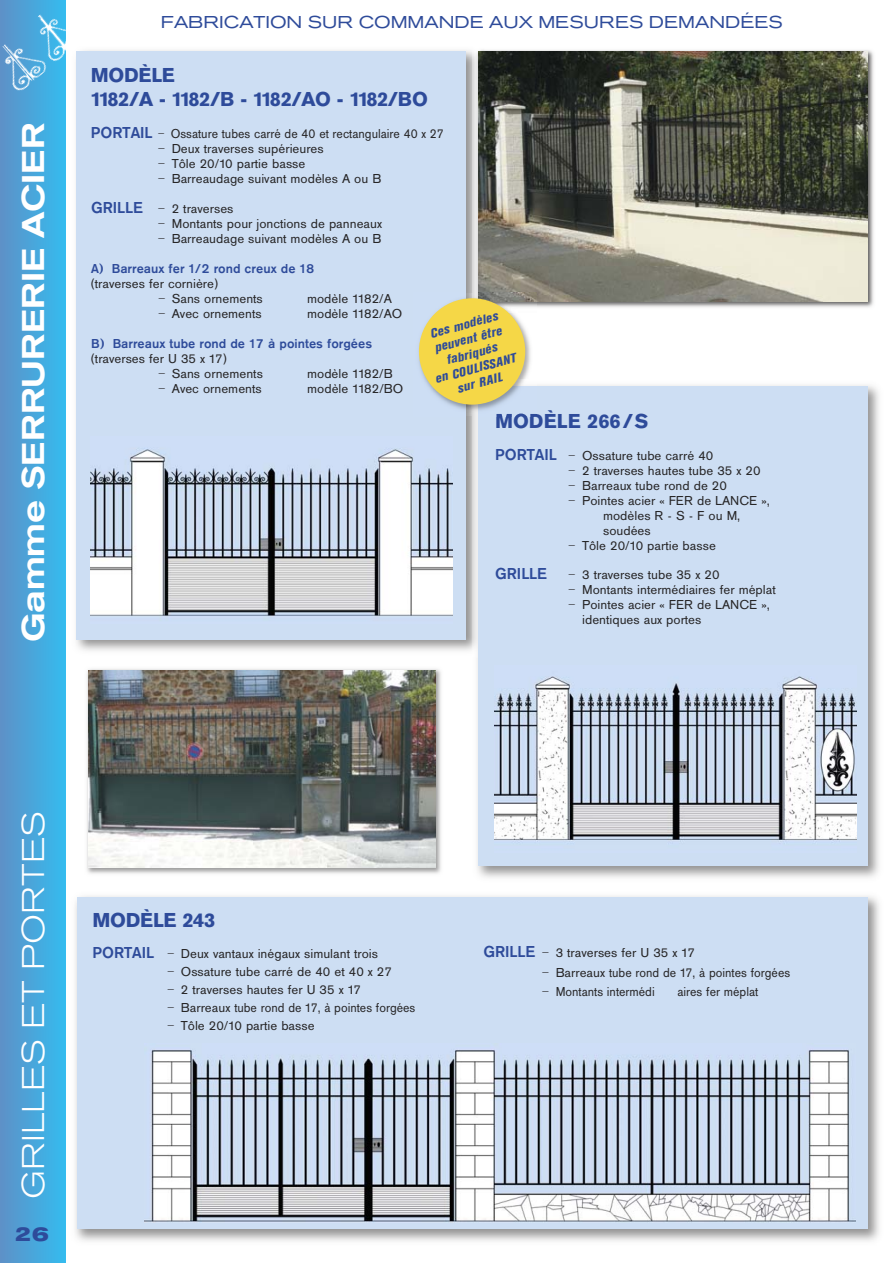
<style>
.page{position:relative;width:893px;height:1263px;background:#fff}
.page>*{position:absolute;margin:0;border:0;box-sizing:border-box;transform-origin:0 0}
.t1{font:33px "Agrotesk Medium Extend";color:#fff;scale:.95 1}
.t2{font:33px "Agrotesk Light Extend";color:#fff}
.t3{font:700 21px/23.9px "Agrotesk";letter-spacing:-.015em;color:#2e4b9a}
.t4{font:21px "Agrotesk Bold Extend";color:#2e4b9a}
.t5{font:18px "Agrotesk Regular Extend";color:#2e4b9a}
.t6{font:500 16.5px "Agrotesk";color:#2e4b9a}
.t7{font:13.5px/15px "Agrotesk";color:#272627}
.t8{font:500 13.5px "Agrotesk";color:#2e4b9a}
.t9{font:13.5px "Agrotesk";color:#272627;scale:.93 1}
.t10{font:italic 13.5px/15px "Agrotesk Super";color:#2e4b9a;text-align:center}
.s1{font-weight:500;font-size:16.5px;color:#2e4b9a}
</style>
<div class="page">
<div style="left:0;top:0;width:66px;height:1263px;background:linear-gradient(to right,#5e91c7,#35bbee)"></div>
<img style="left:76px;top:50px;width:397px;height:601px">
<div style="left:77px;top:51px;width:389px;height:588px;background:#cddef3"></div>
<img style="left:477px;top:658px;width:402px;height:220px">
<img style="left:537px;top:385px;width:342px;height:273px">
<img style="left:472px;top:416px;width:6px;height:242px">
<div style="left:478px;top:387px;width:389px;height:479px;background:#cddef3"></div>
<img style="left:75px;top:896px;width:804px;height:345px">
<div style="left:77px;top:897px;width:790px;height:332px;background:#cddef3"></div>
<img style="left:90px;top:448px;width:362px;height:168px">
<img style="left:495px;top:676px;width:362px;height:165px">
<img style="left:145px;top:1049px;width:710px;height:174px">
<img style="left:87px;top:669px;width:354px;height:205px">
<img style="left:89px;top:670px;width:347px;height:197px">
<img style="left:0;top:2px;width:86px;height:93px">
<img style="left:537px;top:50px;width:337px;height:258px">
<img style="left:478px;top:51px;width:389px;height:250px">
<img style="left:491px;top:301px;width:46px;height:86px">
<img style="left:418px;top:293px;width:55px;height:123px">
<img style="left:472px;top:405px;width:6px;height:11px">
<img style="left:478px;top:387px;width:41px;height:23px">
<img style="left:496px;top:413px;width:41px;height:3px">
<img style="left:473px;top:293px;width:5px;height:5px">
<img style="left:478px;top:293px;width:59px;height:8px">
<div style="left:419px;top:298px;width:106px;height:107px;background:#f5d747;border-radius:50%"></div>
<h1 class="t1" style="left:19px;top:642px;width:549px;rotate:-90deg">Gamme SERRURERIE ACIER</h1>
<h3 class="t5" style="left:161px;top:16px;width:624px">FABRICATION SUR COMMANDE AUX MESURES DEMANDÉES</h3>
<h2 class="t3" style="left:91px;top:65px;width:339px">MODÈLE<br>1182/A - 1182/B - 1182/AO - 1182/BO</h2>
<p class="t9" style="left:91px;top:129px;width:381px"><span class="s1">PORTAIL</span> – Ossature tubes carré de 40 et rectangulaire 40 x 27</p>
<p class="t7" style="left:158px;top:142px;width:167px">– Deux traverses supérieures</p>
<p class="t7" style="left:158px;top:157px;width:149px">– Tôle 20/10 partie basse</p>
<p class="t7" style="left:158px;top:172px;width:225px">– Barreaudage suivant modèles A ou B</p>
<p class="t7" style="left:91px;top:202px;width:144px"><span class="s1">GRILLE</span> – 2 traverses</p>
<p class="t7" style="left:158px;top:217px;width:225px">– Montants pour jonctions de panneaux</p>
<p class="t7" style="left:158px;top:232px;width:225px">– Barreaudage suivant modèles A ou B</p>
<p class="t8" style="left:91px;top:263px;width:225px">A) Barreaux fer 1/2 rond creux de 18</p>
<p class="t7" style="left:91px;top:277px;width:128px">(traverses fer cornière)</p>
<p class="t7" style="left:158px;top:292px;width:106px">– Sans ornements</p>
<p class="t7" style="left:307px;top:292px;width:86px">modèle 1182/A</p>
<p class="t7" style="left:158px;top:307px;width:105px">– Avec ornements</p>
<p class="t7" style="left:307px;top:307px;width:97px">modèle 1182/AO</p>
<p class="t8" style="left:91px;top:338px;width:283px">B) Barreaux tube rond de 17 à pointes forgées</p>
<p class="t7" style="left:91px;top:352px;width:137px">(traverses fer U 35 x 17)</p>
<p class="t7" style="left:158px;top:367px;width:106px">– Sans ornements</p>
<p class="t7" style="left:307px;top:367px;width:87px">modèle 1182/B</p>
<p class="t7" style="left:158px;top:382px;width:105px">– Avec ornements</p>
<p class="t7" style="left:307px;top:382px;width:98px">modèle 1182/BO</p>
<p class="t10" style="left:423px;top:330px;width:85px;rotate:-15deg">Ces modèles peuvent être fabriqués<br>en COULISSANT sur RAIL</p>
<h2 class="t3" style="left:495px;top:411px;width:155px">MODÈLE 266/S</h2>
<p class="t7" style="left:495px;top:449px;width:220px"><span class="s1">PORTAIL</span> – Ossature tube carré 40</p>
<p class="t7" style="left:569px;top:464px;width:193px">– 2 traverses hautes tube 35 x 20</p>
<p class="t7" style="left:569px;top:479px;width:160px">– Barreaux tube rond de 20</p>
<p class="t7" style="left:603px;top:494px;width:168px;text-indent:-34px">– Pointes acier « FER de LANCE », modèles R - S - F ou M, soudées</p>
<p class="t7" style="left:569px;top:539px;width:149px">– Tôle 20/10 partie basse</p>
<p class="t6" style="left:495px;top:567px;width:54px">GRILLE</p>
<p class="t7" style="left:569px;top:568px;width:152px">– 3 traverses tube 35 x 20</p>
<p class="t7" style="left:569px;top:583px;width:209px">– Montants intermédiaires fer méplat</p>
<p class="t7" style="left:582px;top:598px;width:189px;text-indent:-13px">– Pointes acier « FER de LANCE », identiques aux portes</p>
<h1 class="t2" style="left:22px;top:1199px;width:390px;rotate:-90deg">GRILLES ET PORTES</h1>
<h2 class="t4" style="left:15px;top:1225px;width:36px">26</h2>
<h2 class="t3" style="left:93px;top:910px;width:124px">MODÈLE 243</h2>
<p class="t7" style="left:93px;top:948px;width:287px"><span class="s1">PORTAIL</span> – Deux vantaux inégaux simulant trois</p>
<p class="t7" style="left:167px;top:966px;width:226px">– Ossature tube carré de 40 et 40 x 27</p>
<p class="t7" style="left:167px;top:984px;width:195px">– 2 traverses hautes fer U 35 x 17</p>
<p class="t7" style="left:167px;top:1002px;width:250px">– Barreaux tube rond de 17, à pointes forgées</p>
<p class="t7" style="left:167px;top:1020px;width:149px">– Tôle 20/10 partie basse</p>
<p class="t7" style="left:483px;top:947px;width:213px"><span class="s1">GRILLE</span> – 3 traverses fer U 35 x 17</p>
<p class="t7" style="left:542px;top:966px;width:250px">– Barreaux tube rond de 17, à pointes forgées</p>
<p class="t7" style="left:542px;top:986px;width:114px">– Montants intermédi</p>
<p class="t9" style="left:677px;top:987px;width:88px">aires fer méplat</p>
</div>
